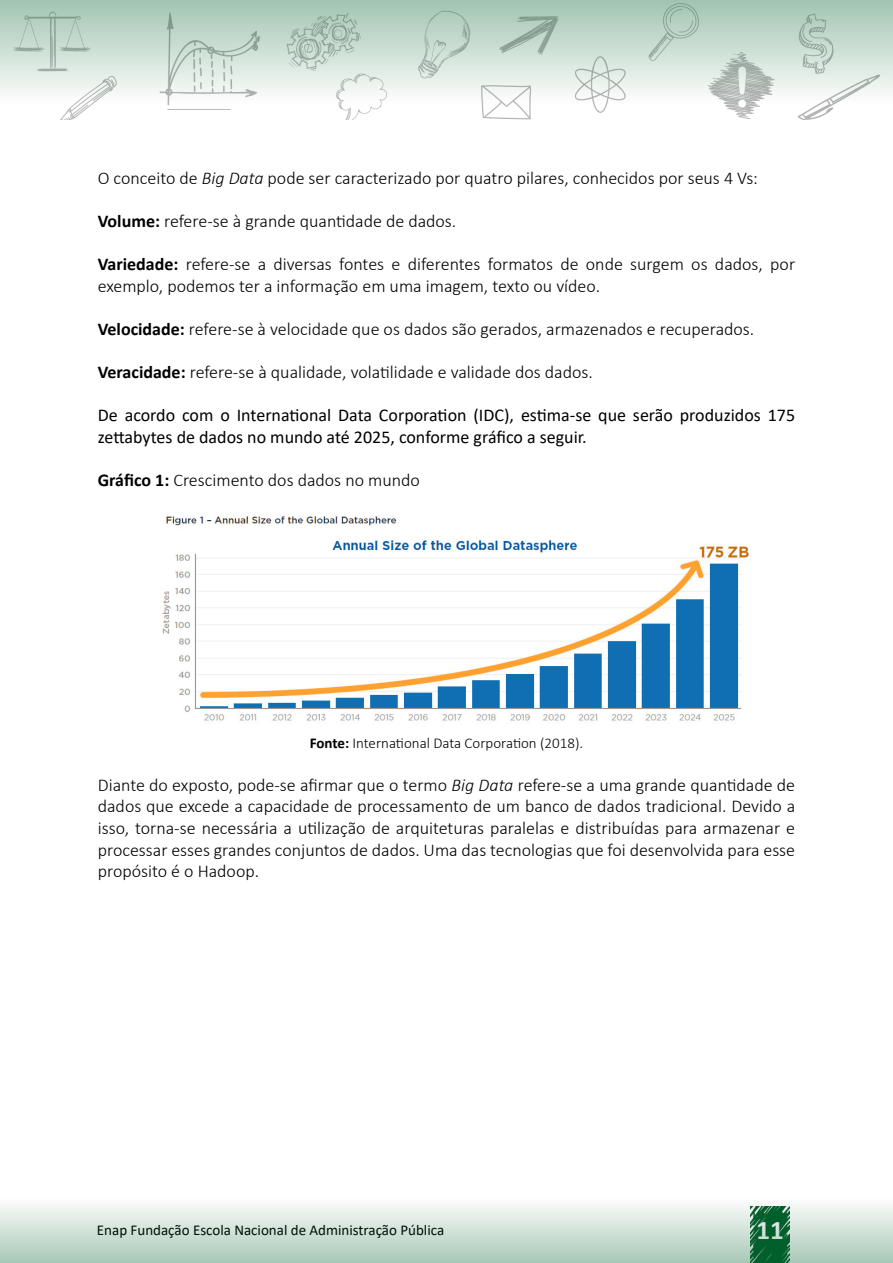
<style>
.page{position:relative;width:893px;height:1263px;background:#fff}
.page>*{position:absolute;margin:0;border:0;box-sizing:border-box;transform-origin:0 0}
.t1{font:700 27px "Calibri";color:#fff}
.t2{font:300 18px/21.6px "Calibri";color:#000}
.t3{font:18px/21.6px "Calibri";color:#000}
.t4{font:15px "Calibri";color:#000}
.t5{font:300 15px "Calibri";color:#000}
.s1{font-style:italic}
.s2{font-weight:700}
</style>
<div class="page">
<svg style="left:0;top:0;width:893px;height:120px"></svg>
<svg style="left:0;top:1205px;width:893px;height:58px;background:#c6dacf"></svg>
<img style="left:162px;top:516px;width:587px;height:205px">
<p class="t2" style="left:98px;top:167px;width:662px">O conceito de <span class="s1">Big Data</span> pode ser caracterizado por quatro pilares, conhecidos por seus 4 Vs:</p>
<p class="t2" style="left:98px;top:210px;width:360px"><span class="s2">Volume:</span> refere-se à grande quantidade de dados.</p>
<p class="t2" style="left:98px;top:253px;width:699px"><span class="s2">Variedade:</span> refere-se a diversas fontes e diferentes formatos de onde surgem os dados, por exemplo, podemos ter a informação em uma imagem, texto ou vídeo.</p>
<p class="t2" style="left:98px;top:318px;width:658px"><span class="s2">Velocidade:</span> refere-se à velocidade que os dados são gerados, armazenados e recuperados.</p>
<p class="t2" style="left:98px;top:361px;width:496px"><span class="s2">Veracidade:</span> refere-se à qualidade, volatilidade e validade dos dados.</p>
<p class="t3" style="left:98px;top:404px;width:699px">De acordo com o International Data Corporation (IDC), estima-se que serão produzidos 175 zettabytes de dados no mundo até 2025, conforme gráfico a seguir.</p>
<p class="t2" style="left:98px;top:469px;width:324px"><span class="s2">Gráfico 1:</span> Crescimento dos dados no mundo</p>
<p class="t5" style="left:310px;top:733px;width:275px"><span class="s2">Fonte:</span> International Data Corporation (2018).</p>
<p class="t2" style="left:98px;top:774px;width:699px;text-align:justify">Diante do exposto, pode-se afirmar que o termo <span class="s1">Big Data</span> refere-se a uma grande quantidade de dados que excede a capacidade de processamento de um banco de dados tradicional. Devido a isso, torna-se necessária a utilização de arquiteturas paralelas e distribuídas para armazenar e processar esses grandes conjuntos de dados. Uma das tecnologias que foi desenvolvida para esse propósito é o Hadoop.</p>
<p class="t4" style="left:97px;top:1220px;width:349px">Enap Fundação Escola Nacional de Administração Pública</p>
<h1 class="t1" style="left:757px;top:1210px;width:29px">11</h1>
</div>
